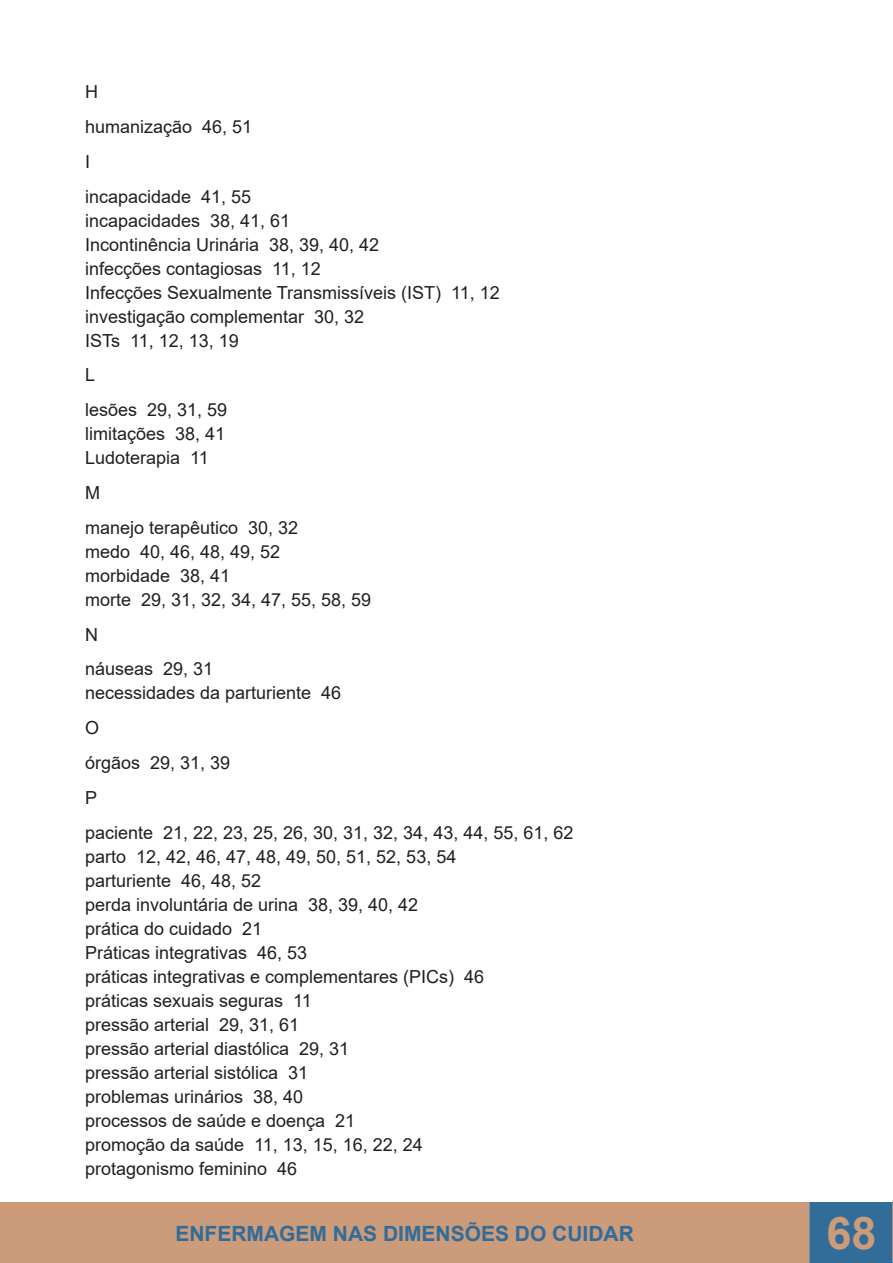
<style>
.page{position:relative;width:893px;height:1263px;background:#fff}
.page>*{position:absolute;margin:0;border:0;box-sizing:border-box;transform-origin:0 0}
.t1{font:700 45px "Arial";color:#cb9b7a}
.t2{font:700 21px "Arial";color:#326c99}
.t3{font:18px "Arial";color:#231f20}
</style>
<div class="page">
<div style="left:1px;top:1203px;width:807px;height:60px;background:#cb9b7a"></div>
<div style="left:0;top:1202px;width:809px;height:61px;border:2px solid #cb9b7a"></div>
<div style="left:810px;top:1203px;width:83px;height:60px;background:#326c99"></div>
<div style="left:809px;top:1202px;width:84px;height:61px;border:2px solid #326c99"></div>
<svg style="left:892px;top:1200px;width:1px;height:62px"></svg>
<p class="t3" style="left:85px;top:79px;width:14px">H</p>
<p class="t3" style="left:85px;top:114px;width:169px">humanização 46, 51</p>
<p class="t3" style="left:85px;top:149px;width:7px">I</p>
<p class="t3" style="left:85px;top:184px;width:168px">incapacidade 41, 55</p>
<p class="t3" style="left:85px;top:208px;width:207px">incapacidades 38, 41, 61</p>
<p class="t3" style="left:85px;top:232px;width:296px">Incontinência Urinária 38, 39, 40, 42</p>
<p class="t3" style="left:85px;top:256px;width:237px">infecções contagiosas 11, 12</p>
<p class="t3" style="left:85px;top:280px;width:416px">Infecções Sexualmente Transmissíveis (IST) 11, 12</p>
<p class="t3" style="left:85px;top:304px;width:281px">investigação complementar 30, 32</p>
<p class="t3" style="left:85px;top:328px;width:155px">ISTs 11, 12, 13, 19</p>
<p class="t3" style="left:85px;top:363px;width:12px">L</p>
<p class="t3" style="left:85px;top:397px;width:144px">lesões 29, 31, 59</p>
<p class="t3" style="left:85px;top:421px;width:142px">limitações 38, 41</p>
<p class="t3" style="left:85px;top:445px;width:125px">Ludoterapia 11</p>
<p class="t3" style="left:85px;top:480px;width:16px">M</p>
<p class="t3" style="left:85px;top:515px;width:215px">manejo terapêutico 30, 32</p>
<p class="t3" style="left:85px;top:539px;width:197px">medo 40, 46, 48, 49, 52</p>
<p class="t3" style="left:85px;top:563px;width:147px">morbidade 38, 41</p>
<p class="t3" style="left:85px;top:587px;width:288px">morte 29, 31, 32, 34, 47, 55, 58, 59</p>
<p class="t3" style="left:85px;top:622px;width:14px">N</p>
<p class="t3" style="left:85px;top:657px;width:130px">náuseas 29, 31</p>
<p class="t3" style="left:85px;top:681px;width:258px">necessidades da parturiente 46</p>
<p class="t3" style="left:85px;top:715px;width:16px">O</p>
<p class="t3" style="left:85px;top:750px;width:147px">órgãos 29, 31, 39</p>
<p class="t3" style="left:85px;top:785px;width:14px">P</p>
<p class="t3" style="left:85px;top:820px;width:490px">paciente 21, 22, 23, 25, 26, 30, 31, 32, 34, 43, 44, 55, 61, 62</p>
<p class="t3" style="left:85px;top:844px;width:373px">parto 12, 42, 46, 47, 48, 49, 50, 51, 52, 53, 54</p>
<p class="t3" style="left:85px;top:868px;width:178px">parturiente 46, 48, 52</p>
<p class="t3" style="left:85px;top:892px;width:335px">perda involuntária de urina 38, 39, 40, 42</p>
<p class="t3" style="left:85px;top:916px;width:179px">prática do cuidado 21</p>
<p class="t3" style="left:85px;top:940px;width:224px">Práticas integrativas 46, 53</p>
<p class="t3" style="left:85px;top:964px;width:401px">práticas integrativas e complementares (PICs) 46</p>
<p class="t3" style="left:85px;top:988px;width:228px">práticas sexuais seguras 11</p>
<p class="t3" style="left:85px;top:1012px;width:216px">pressão arterial 29, 31, 61</p>
<p class="t3" style="left:85px;top:1036px;width:266px">pressão arterial diastólica 29, 31</p>
<p class="t3" style="left:85px;top:1060px;width:225px">pressão arterial sistólica 31</p>
<p class="t3" style="left:85px;top:1084px;width:220px">problemas urinários 38, 40</p>
<p class="t3" style="left:85px;top:1108px;width:272px">processos de saúde e doença 21</p>
<p class="t3" style="left:85px;top:1132px;width:339px">promoção da saúde 11, 13, 15, 16, 22, 24</p>
<p class="t3" style="left:85px;top:1156px;width:214px">protagonismo feminino 46</p>
<p class="t2" style="left:175px;top:1218px;width:460px">ENFERMAGEM NAS DIMENSÕES DO CUIDAR</p>
<h1 class="t1" style="left:826px;top:1202px;width:52px">68</h1>
</div>
